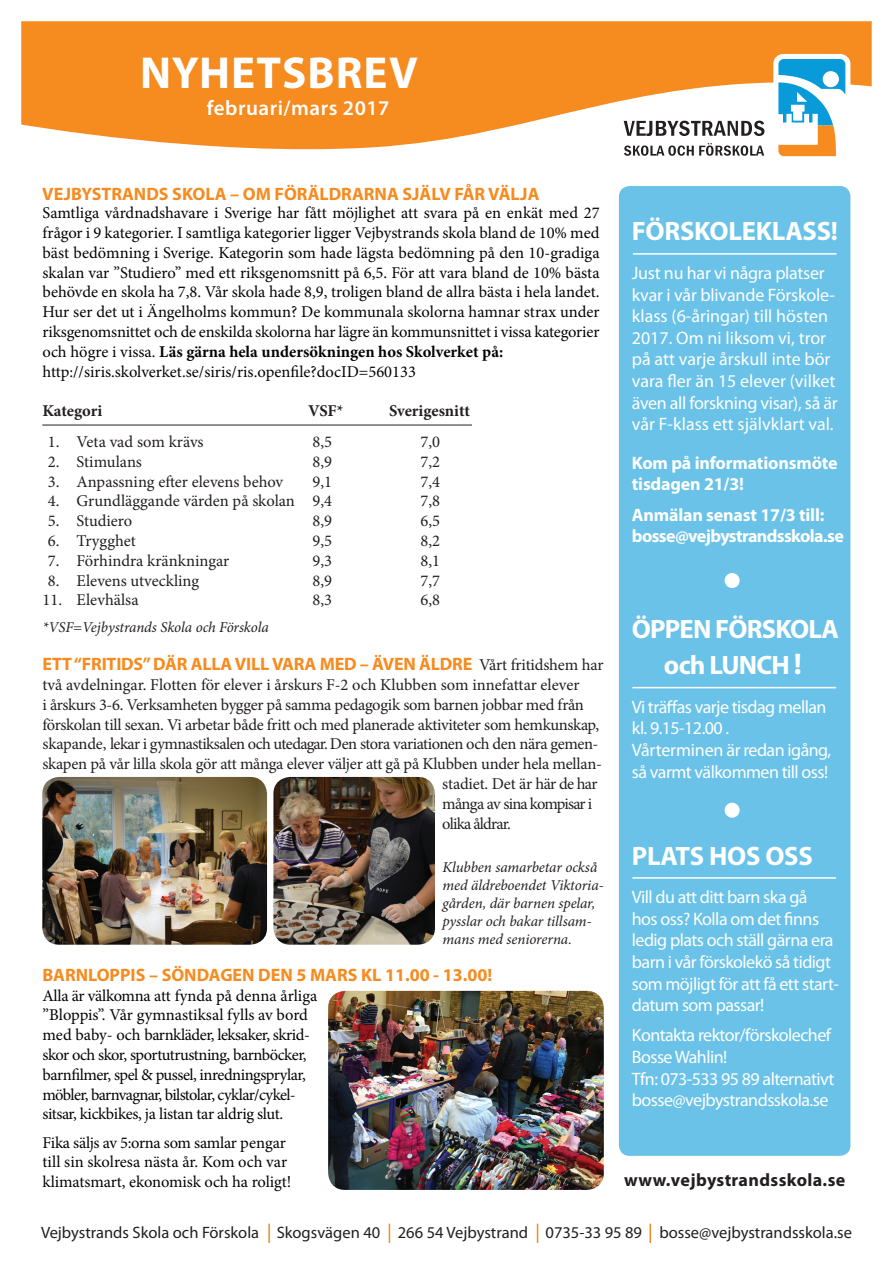
<style>
.page{position:relative;width:893px;height:1263px;background:#fff}
.page>*{position:absolute;margin:0;border:0;box-sizing:border-box;transform-origin:0 0}
.t1{font:700 45px "Myriad Pro";letter-spacing:.025em;color:#fff}
.t2{font:700 26.7px/36px "Myriad Pro";letter-spacing:-.025em;color:#fff;text-align:center}
.t3{font:600 21px "Myriad Pro";letter-spacing:.025em;color:#fff}
.t4{font:18px/21.6px "Myriad Pro";letter-spacing:-.03em;color:#fff}
.t5{font:18px/21.6px "Myriad Pro";color:#fff}
.t6{font:700 18px "Myriad Pro";color:#f68b1f}
.t7{font:700 18px/21.6px "Myriad Pro";letter-spacing:-.035em;color:#fff}
.t8{font:700 18px/21.6px "Myriad Pro";letter-spacing:-.01em;color:#fff}
.t9{font:700 18px "Myriad Pro";letter-spacing:.02em;color:#231f20}
.t10{font:16.5px/19.8px "Minion Pro";letter-spacing:-.01em;color:#040503}
.t11{font:16.5px "Minion Pro";letter-spacing:-.015em;color:#231f20}
.t12{font:16.5px "Myriad Pro";color:#231f20}
.t13{font:700 16.5px "Minion Pro";letter-spacing:-.005em;color:#231f20}
.t14{font:16.5px "Minion Pro";letter-spacing:-.055em;color:#231f20}
.t15{font:16.5px "Minion Pro";letter-spacing:.005em;color:#231f20}
.t16{font:16.5px "Minion Pro";letter-spacing:-.05em;color:#231f20}
.t17{font:italic 15px/18px "Minion Pro";letter-spacing:-.005em;color:#231f20}
.s1{font-weight:700}
.s2{font-family:"Minion Pro";font-weight:400;font-size:16.5px;color:#231f20}
.s3{font-size:30px}
</style>
<div class="page">
<svg style="left:21px;top:21px;width:851px;height:135px;fill:#f68b1f"></svg>
<svg style="left:624px;top:121px;width:140px;height:15px"></svg>
<svg style="left:624px;top:143px;width:140px;height:13px"></svg>
<svg style="left:773px;top:54px;width:77px;height:103px"></svg>
<div style="left:823px;top:71px;width:16px;height:16px;background:#fff;border-radius:50%"></div>
<svg style="left:268px;top:1224px;width:2px;height:19px"></svg>
<svg style="left:389px;top:1224px;width:1px;height:19px"></svg>
<svg style="left:537px;top:1224px;width:1px;height:19px"></svg>
<svg style="left:649px;top:1224px;width:2px;height:19px"></svg>
<div style="left:619px;top:186px;width:231px;height:970px;background:#6ac2e8;border-radius:11px"></div>
<hr style="left:633px;top:253px;width:204px;height:2px;background:#fff">
<hr style="left:632px;top:877px;width:204px;height:2px;background:#fff">
<hr style="left:42px;top:425px;width:430px;height:1px;background:#231f20">
<hr style="left:632px;top:687px;width:204px;height:1px;background:#fff">
<img style="left:328px;top:991px;width:276px;height:199px">
<img style="left:42px;top:777px;width:225px;height:168px">
<img style="left:273px;top:777px;width:162px;height:168px">
<div style="left:725px;top:573px;width:15px;height:15px;background:#fff;border-radius:50%"></div>
<div style="left:725px;top:803px;width:15px;height:15px;background:#fff;border-radius:50%"></div>
<h1 class="t1" style="left:140px;top:43px;width:279px">NYHETSBREV</h1>
<p class="t3" style="left:207px;top:95px;width:184px">februari/mars 2017</p>
<p class="t6" style="left:42px;top:182px;width:499px">VEJBYSTRANDS SKOLA – OM FÖRÄLDRARNA SJÄLV FÅR VÄLJA</p>
<p class="t10" style="left:43px;top:203px;width:559px">Samtliga vårdnadshavare i Sverige har fått möjlighet att svara på en enkät med 27 frågor i 9 kategorier. I samtliga kategorier ligger Vejbystrands skola bland de 10% med bäst bedömning i Sverige. Kategorin som hade lägsta bedömning på den 10-gradiga skalan var ”Studiero” med ett riksgenomsnitt på 6,5. För att vara bland de 10% bästa behövde en skola ha 7,8. Vår skola hade 8,9, troligen bland de allra bästa i hela landet.<br>Hur ser det ut i Ängelholms kommun? De kommunala skolorna hamnar strax under riksgenomsnittet och de enskilda skolorna har lägre än kommunsnittet i vissa kategorier och högre i vissa. <span class="s1">Läs gärna hela undersökningen hos Skolverket på: </span>http://siris.skolverket.se/siris/ris.openfile?docID=560133</p>
<p class="t13" style="left:43px;top:399px;width:61px">Kategori</p>
<p class="t13" style="left:308px;top:399px;width:37px">VSF*</p>
<p class="t13" style="left:389px;top:399px;width:82px">Sverigesnitt</p>
<p class="t11" style="left:48px;top:431px;width:157px">1. Veta vad som krävs</p>
<p class="t11" style="left:313px;top:431px;width:21px">8,5</p>
<p class="t11" style="left:421px;top:431px;width:21px">7,0</p>
<p class="t11" style="left:48px;top:450px;width:96px">2. Stimulans</p>
<p class="t11" style="left:313px;top:450px;width:21px">8,9</p>
<p class="t11" style="left:421px;top:450px;width:21px">7,2</p>
<p class="t11" style="left:48px;top:470px;width:237px">3. Anpassning efter elevens behov</p>
<p class="t11" style="left:313px;top:470px;width:21px">9,1</p>
<p class="t11" style="left:421px;top:470px;width:21px">7,4</p>
<p class="t11" style="left:48px;top:490px;width:286px">4. Grundläggande värden på skolan 9,4</p>
<p class="t11" style="left:421px;top:490px;width:21px">7,8</p>
<p class="t11" style="left:48px;top:510px;width:86px">5. Studiero</p>
<p class="t11" style="left:313px;top:510px;width:21px">8,9</p>
<p class="t11" style="left:421px;top:510px;width:21px">6,5</p>
<p class="t11" style="left:48px;top:530px;width:90px">6. Trygghet</p>
<p class="t11" style="left:313px;top:530px;width:21px">9,5</p>
<p class="t11" style="left:421px;top:530px;width:21px">8,2</p>
<p class="t11" style="left:48px;top:549px;width:183px">7. Förhindra kränkningar</p>
<p class="t11" style="left:313px;top:549px;width:21px">9,3</p>
<p class="t11" style="left:421px;top:549px;width:21px">8,1</p>
<p class="t11" style="left:48px;top:569px;width:153px">8. Elevens utveckling</p>
<p class="t11" style="left:313px;top:569px;width:21px">8,9</p>
<p class="t11" style="left:421px;top:569px;width:21px">7,7</p>
<p class="t15" style="left:43px;top:589px;width:98px">11. Elevhälsa</p>
<p class="t11" style="left:313px;top:589px;width:21px">8,3</p>
<p class="t11" style="left:421px;top:589px;width:21px">6,8</p>
<p class="t17" style="left:43px;top:618px;width:228px">*VSF=Vejbystrands Skola och Förskola</p>
<p class="t6" style="left:43px;top:652px;width:563px">ETT “FRITIDS” DÄR ALLA VILL VARA MED – ÄVEN ÄLDRE <span class="s2">Vårt fritidshem har</span></p>
<p class="t11" style="left:43px;top:674px;width:538px">två avdelningar. Flotten för elever i årskurs F-2 och Klubben som innefattar elever</p>
<p class="t11" style="left:43px;top:693px;width:543px">i årskurs 3-6. Verksamheten bygger på samma pedagogik som barnen jobbar med från</p>
<p class="t11" style="left:43px;top:713px;width:558px">förskolan till sexan. Vi arbetar både fritt och med planerade aktiviteter som hemkunskap,</p>
<p class="t11" style="left:43px;top:733px;width:557px">skapande, lekar i gymnastiksalen och utedagar. Den stora variationen och den nära gemen-</p>
<p class="t11" style="left:43px;top:753px;width:561px">skapen på vår lilla skola gör att många elever väljer att gå på Klubben under hela mellan-</p>
<p class="t11" style="left:442px;top:773px;width:157px">stadiet. Det är här de har</p>
<p class="t14" style="left:442px;top:792px;width:152px">många av sina kompisar i</p>
<p class="t16" style="left:442px;top:812px;width:70px">olika åldrar.</p>
<p class="t17" style="left:443px;top:858px;width:163px">Klubben samarbetar också med äldreboendet Viktoria&shy;gården, där barnen spelar, pysslar och bakar tillsam&shy;mans med seniorerna.</p>
<p class="t6" style="left:43px;top:963px;width:451px">BARNLOPPIS – SÖNDAGEN DEN 5 MARS KL 11.00 - 13.00!</p>
<p class="t10" style="left:43px;top:985px;width:276px">Alla är välkomna att fynda på denna årliga ”Bloppis”. Vår gymnastiksal fylls av bord med baby- och barnkläder, leksaker, skrid&shy;skor och skor, sportutrustning, barnböcker, barnfilmer, spel &amp; pussel, inredningsprylar, möbler, barnvagnar, bilstolar, cyklar/cykel&shy;sitsar, kickbikes, ja listan tar aldrig slut.</p>
<p class="t10" style="left:43px;top:1132px;width:250px">Fika säljs av 5:orna som samlar pengar till sin skolresa nästa år. Kom och var klimatsmart, ekonomisk och ha roligt!</p>
<h2 class="t2" style="left:632px;top:212px;width:208px">FÖRSKOLEKLASS!</h2>
<p class="t5" style="left:632px;top:262px;width:207px">Just nu har vi några platser kvar i vår blivande Förskole&shy;klass (6-åringar) till hösten<br>2017. Om ni liksom vi, tror på att varje årskull inte bör vara fler än 15 elever (vilket även all forskning visar), så är vår F-klass ett självklart val.</p>
<p class="t8" style="left:632px;top:451px;width:207px">Kom på informationsmöte tisdagen 21/3!</p>
<p class="t7" style="left:632px;top:503px;width:213px">Anmälan senast 17/3 till: bosse@vejbystrandsskola.se</p>
<h2 class="t2" style="left:632px;top:610px;width:209px">ÖPPEN FÖRSKOLA och LUNCH <span class="s3">!</span></h2>
<p class="t4" style="left:632px;top:696px;width:201px">Vi träffas varje tisdag mellan kl. 9.15-12.00 .<br>Vårterminen är redan igång, så varmt välkommen till oss!</p>
<h2 class="t2" style="left:632px;top:837px;width:182px">PLATS HOS OSS</h2>
<p class="t4" style="left:632px;top:886px;width:209px">Vill du att ditt barn ska gå<br>hos oss? Kolla om det finns ledig plats och ställ gärna era barn i vår förskolekö så tidigt som möjligt för att få ett start&shy;datum som passar!</p>
<p class="t4" style="left:632px;top:1024px;width:204px">Kontakta rektor/förskolechef<br>Bosse Wahlin!<br>Tfn: 073-533 95 89 alternativt bosse@vejbystrandsskola.se</p>
<p class="t9" style="left:624px;top:1168px;width:223px">www.vejbystrandsskola.se</p>
<p class="t12" style="left:41px;top:1222px;width:812px">Vejbystrands Skola och Förskola Skogsvägen 40 266 54 Vejbystrand 0735-33 95 89 bosse@vejbystrandsskola.se</p>
</div>
